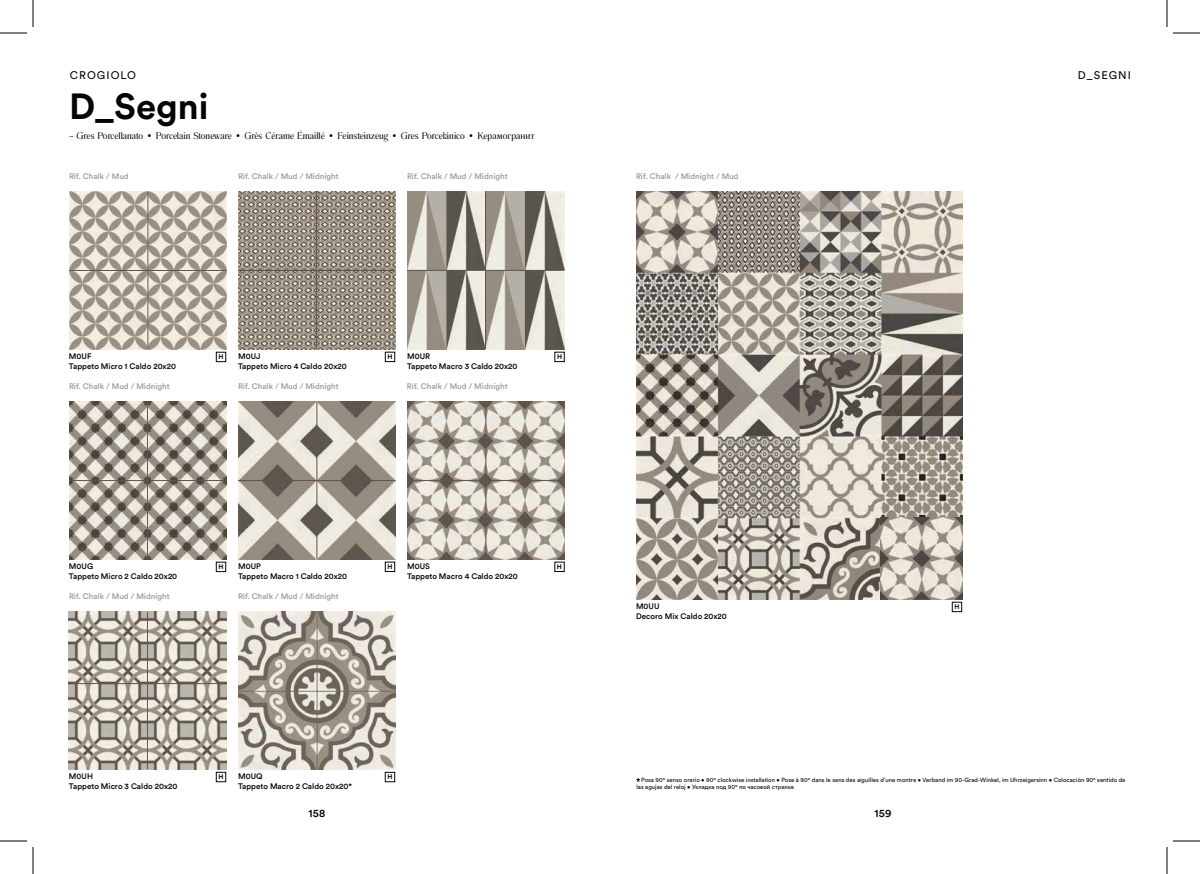
<style>
.page{position:relative;width:1200px;height:874px;background:#fff}
.page>*{position:absolute;margin:0;border:0;box-sizing:border-box;transform-origin:0 0}
.t1{font:700 36px "LL Circular Cyr PR";color:#040503}
.t2{font:11px "LL Circular Cyr PR";letter-spacing:.09em;color:#040503}
.t3{font:500 11px "Circular Pro";letter-spacing:.01em;color:#040503}
.t4{font:10px "Romana";color:#040503}
.t5{font:500 8px/10px "Circular Pro";color:#040503}
.t6{font:500 8px "Circular Pro";color:#9d9d9c}
.t7{font:700 6.7px "LL Circular Cyr PR";color:#040503}
.t8{font:6px/7.2px "LL Circular Cyr PR";color:#040503}
</style>
<div class="page">
<div style="left:385px;top:772px;width:10px;height:10px;border:1px solid #040503"></div>
<div style="left:216px;top:772px;width:10px;height:10px;border:1px solid #040503"></div>
<div style="left:216px;top:562px;width:10px;height:10px;border:1px solid #040503"></div>
<div style="left:216px;top:352px;width:10px;height:10px;border:1px solid #040503"></div>
<div style="left:385px;top:562px;width:10px;height:10px;border:1px solid #040503"></div>
<div style="left:385px;top:352px;width:10px;height:10px;border:1px solid #040503"></div>
<div style="left:555px;top:562px;width:9px;height:10px;border:1px solid #040503"></div>
<div style="left:555px;top:352px;width:9px;height:10px;border:1px solid #040503"></div>
<img style="left:69px;top:402px;width:157px;height:157px">
<img style="left:69px;top:612px;width:157px;height:157px">
<img style="left:69px;top:192px;width:157px;height:157px">
<hr style="left:148px;top:192px;width:1px;height:157px;background:#65524d">
<hr style="left:69px;top:270px;width:157px;height:1px;background:#65524d">
<hr style="left:147px;top:402px;width:1px;height:157px;background:#65524d">
<hr style="left:147px;top:612px;width:1px;height:157px;background:#65524d">
<hr style="left:69px;top:480px;width:157px;height:1px;background:#65524d">
<hr style="left:69px;top:683px;width:157px;height:1px;background:#65524d">
<img style="left:238px;top:192px;width:157px;height:157px">
<img style="left:238px;top:402px;width:157px;height:157px">
<hr style="left:316px;top:402px;width:1px;height:157px;background:#65524d">
<hr style="left:238px;top:480px;width:157px;height:1px;background:#65524d">
<img style="left:238px;top:612px;width:157px;height:157px">
<img style="left:407px;top:402px;width:157px;height:157px">
<img style="left:407px;top:192px;width:157px;height:157px">
<hr style="left:485px;top:402px;width:1px;height:157px;background:#65524d">
<hr style="left:407px;top:480px;width:157px;height:1px;background:#65524d">
<hr style="left:485px;top:192px;width:1px;height:157px;background:#65524d">
<hr style="left:407px;top:270px;width:157px;height:1px;background:#65524d">
<hr style="left:316px;top:192px;width:1px;height:157px;background:#65524d">
<hr style="left:238px;top:270px;width:157px;height:1px;background:#65524d">
<div style="left:952px;top:602px;width:10px;height:10px;border:1px solid #040503"></div>
<img style="left:636px;top:191px;width:326px;height:408px">
<img style="left:881px;top:518px;width:81px;height:81px">
<svg style="left:636px;top:778px;width:4px;height:4px"></svg>
<svg style="left:0;top:33px;width:27px;height:1px"></svg>
<svg style="left:1173px;top:33px;width:27px;height:1px"></svg>
<svg style="left:0;top:840px;width:27px;height:2px"></svg>
<svg style="left:33px;top:0;width:1px;height:27px"></svg>
<svg style="left:33px;top:847px;width:1px;height:27px"></svg>
<svg style="left:1166px;top:0;width:2px;height:27px"></svg>
<svg style="left:1166px;top:840px;width:34px;height:34px"></svg>
<h2 class="t2" style="left:70px;top:68px;width:68px">CROGIOLO</h2>
<h1 class="t1" style="left:69px;top:82px;width:141px">D_Segni</h1>
<p class="t4" style="left:69px;top:130px;width:467px">– Gres Porcellanato • Porcelain Stoneware • Grès Cérame Émaillé • Feinsteinzeug • Gres Porcelánico • Керамогранит</p>
<p class="t6" style="left:69px;top:171px;width:61px">Rif. Chalk / Mud</p>
<p class="t6" style="left:238px;top:171px;width:102px">Rif. Chalk / Mud / Midnight</p>
<p class="t6" style="left:407px;top:171px;width:102px">Rif. Chalk / Mud / Midnight</p>
<p class="t5" style="left:69px;top:351px;width:24px">M0UF</p>
<p class="t7" style="left:557px;top:352px;width:7px">H</p>
<p class="t5" style="left:69px;top:361px;width:109px">Tappeto Micro 1 Caldo 20x20</p>
<p class="t5" style="left:238px;top:351px;width:110px">M0UJ<br>Tappeto Micro 4 Caldo 20x20</p>
<p class="t5" style="left:407px;top:351px;width:112px">M0UR<br>Tappeto Macro 3 Caldo 20x20</p>
<p class="t7" style="left:387px;top:352px;width:7px">H</p>
<p class="t7" style="left:218px;top:352px;width:7px">H</p>
<p class="t6" style="left:69px;top:381px;width:102px">Rif. Chalk / Mud / Midnight</p>
<p class="t6" style="left:238px;top:381px;width:102px">Rif. Chalk / Mud / Midnight</p>
<p class="t6" style="left:407px;top:381px;width:102px">Rif. Chalk / Mud / Midnight</p>
<p class="t5" style="left:69px;top:561px;width:110px">M0UG<br>Tappeto Micro 2 Caldo 20x20</p>
<p class="t6" style="left:69px;top:591px;width:102px">Rif. Chalk / Mud / Midnight</p>
<p class="t7" style="left:218px;top:562px;width:7px">H</p>
<p class="t5" style="left:238px;top:561px;width:111px">M0UP<br>Tappeto Macro 1 Caldo 20x20</p>
<p class="t6" style="left:238px;top:591px;width:102px">Rif. Chalk / Mud / Midnight</p>
<p class="t7" style="left:387px;top:562px;width:7px">H</p>
<p class="t5" style="left:407px;top:561px;width:112px">M0US<br>Tappeto Macro 4 Caldo 20x20</p>
<p class="t7" style="left:557px;top:562px;width:7px">H</p>
<p class="t5" style="left:69px;top:771px;width:110px">M0UH<br>Tappeto Micro 3 Caldo 20x20</p>
<p class="t5" style="left:238px;top:771px;width:115px">M0UQ<br>Tappeto Macro 2 Caldo 20x20*</p>
<p class="t7" style="left:218px;top:772px;width:7px">H</p>
<p class="t7" style="left:387px;top:772px;width:7px">H</p>
<p class="t6" style="left:636px;top:171px;width:104px">Rif. Chalk / Midnight / Mud</p>
<p class="t5" style="left:636px;top:601px;width:92px">M0UU<br>Decoro Mix Caldo 20x20</p>
<h2 class="t2" style="left:1078px;top:68px;width:55px">D_SEGNI</h2>
<p class="t7" style="left:954px;top:602px;width:7px">H</p>
<p class="t8" style="left:636px;top:776px;width:491px;text-indent:5px">Posa 90° senso orario • 90° clockwise installation • Pose à 90° dans le sens des aiguilles d’une montre • Verband im 90-Grad-Winkel, im Uhrzeigersinn • Colocación 90° sentido de las agujas del reloj • Укладка под 90° по часовой стрелке</p>
<h2 class="t3" style="left:309px;top:806px;width:18px">158</h2>
<h2 class="t3" style="left:875px;top:806px;width:18px">159</h2>
</div>
